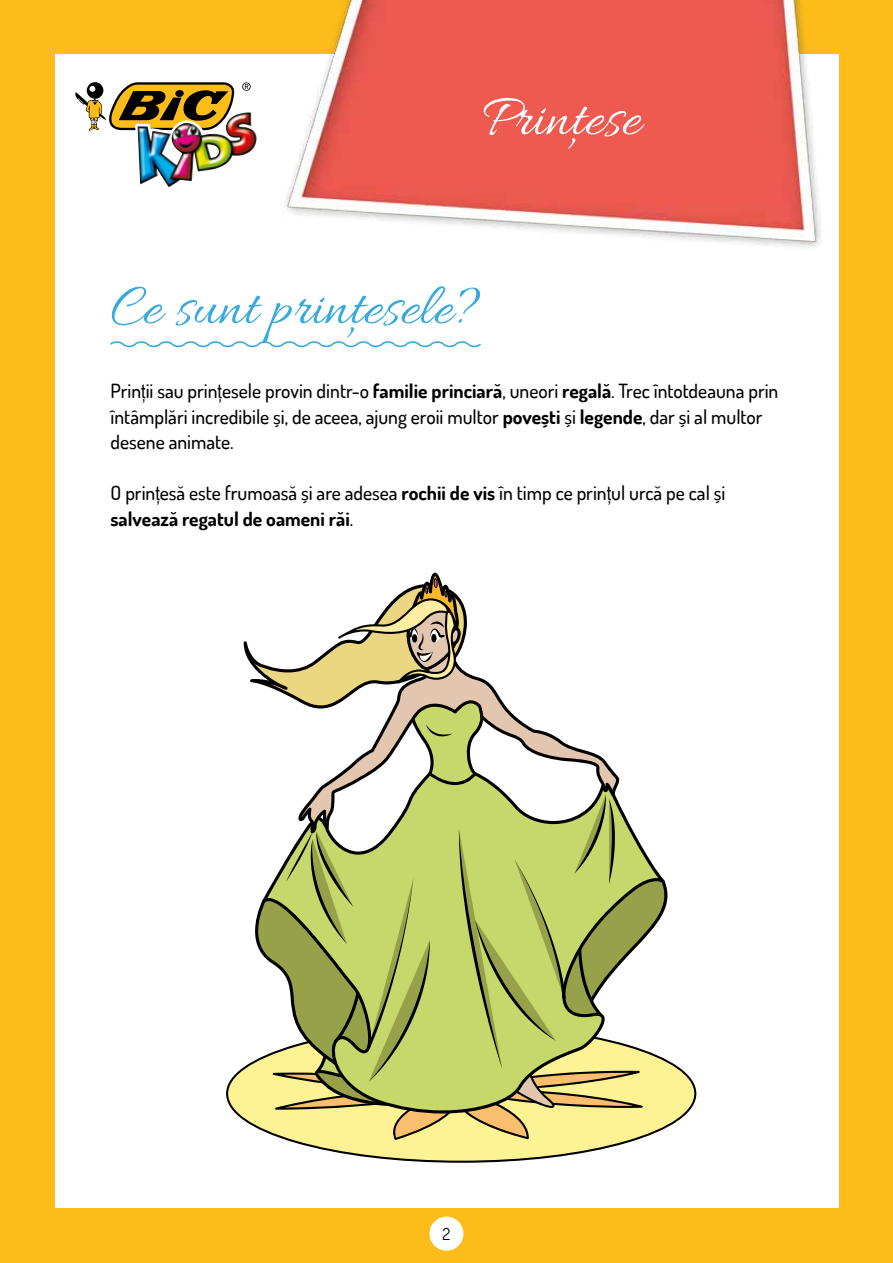
<style>
.page{position:relative;width:893px;height:1263px;background:#fcbd1b}
.page>*{position:absolute;margin:0;border:0;box-sizing:border-box;transform-origin:0 0}
.t1{font:60px "Allura";color:#36a9e1}
.t2{font:60px "Allura";color:#fff}
.t3{font:500 19.5px/25.5px "Dosis";color:#000}
.t4{font:16.5px "Dosis";color:#000}
.s1{font-family:"Arial Narrow";font-weight:400}
.s2{font-weight:700}
</style>
<div class="page">
<div style="left:55px;top:55px;width:783px;height:1153px;background:#fff"></div>
<div style="left:429px;top:1216px;width:34px;height:35px;background:#fff;border-radius:50%"></div>
<img style="left:282px;top:0;width:543px;height:247px">
<svg style="left:75px;top:82px;width:176px;height:53px"></svg>
<img style="left:138px;top:112px;width:119px;height:76px">
<svg style="left:110px;top:341px;width:371px;height:7px"></svg>
<svg style="left:226px;top:1067px;width:470px;height:96px"></svg>
<svg style="left:241px;top:882px;width:434px;height:224px"></svg>
<svg style="left:262px;top:848px;width:403px;height:265px"></svg>
<svg style="left:341px;top:679px;width:273px;height:93px"></svg>
<svg style="left:273px;top:772px;width:370px;height:368px;background:#c0c778"></svg>
<svg style="left:244px;top:572px;width:239px;height:169px"></svg>
<div style="left:431px;top:634px;width:6px;height:8px;background:#000;border-radius:50%"></div>
<div style="left:412px;top:634px;width:5px;height:9px;background:#000;border-radius:50%"></div>
<h1 class="t2" style="left:482px;top:85px;width:160px">Prințese</h1>
<h1 class="t1" style="left:111px;top:274px;width:372px">Ce sunt prințesele?</h1>
<p class="t3" style="left:111px;top:378px;width:669px">Prin<span class="s1">ț</span>ii sau prin<span class="s1">ț</span>esele provin dintr-o <span class="s2">familie princiară</span>, uneori <span class="s2">regală</span>. Trec întotdeauna prin întâmplări incredibile și, de aceea, ajung eroii multor <span class="s2">povești</span> și <span class="s2">legende</span>, dar și al multor desene animate.</p>
<p class="t3" style="left:111px;top:480px;width:616px">O prin<span class="s1">ț</span>esă este frumoasă și are adesea <span class="s2">rochii de vis</span> în timp ce prin<span class="s1">ț</span>ul urcă pe cal și <span class="s2">salvează regatul de oameni răi</span>.</p>
<p class="t4" style="left:443px;top:1223px;width:9px">2</p>
</div>
